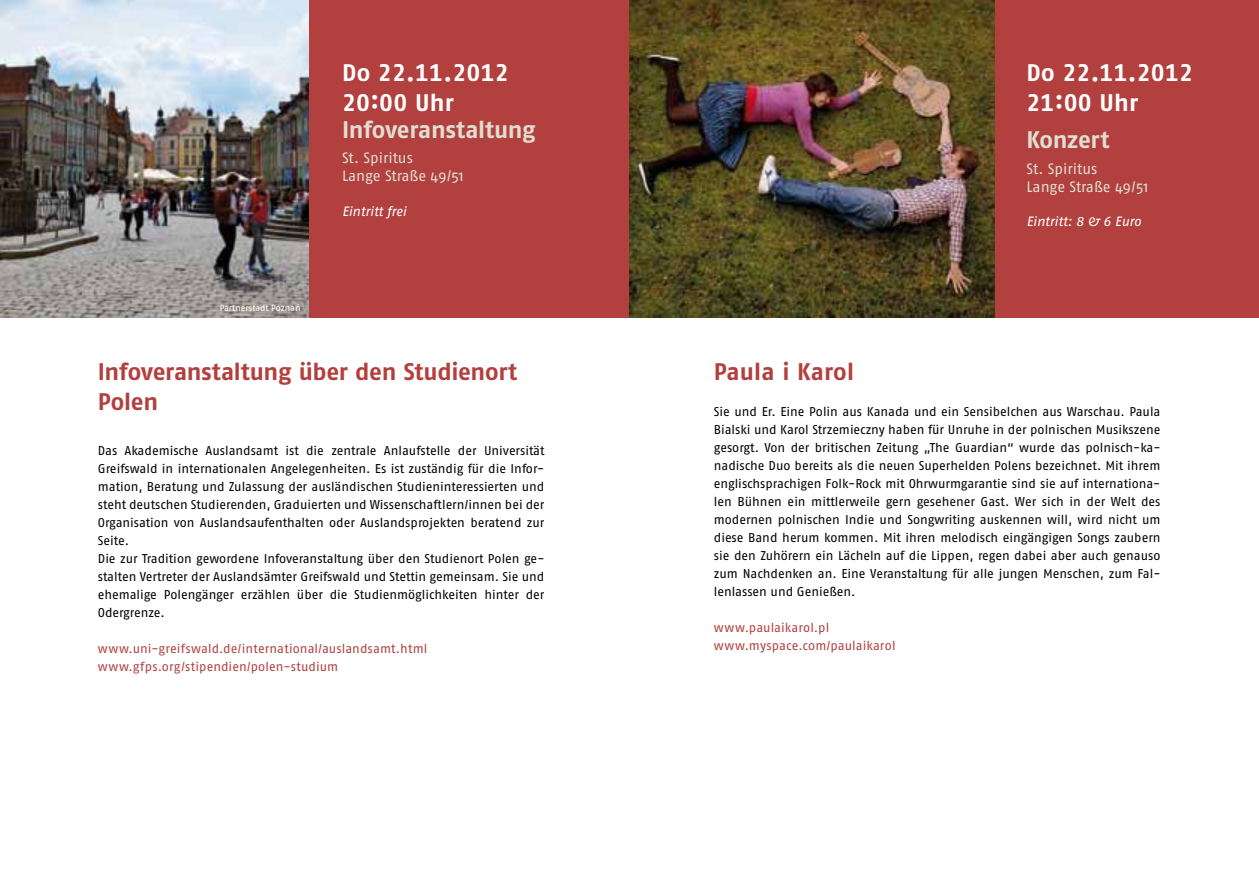
<style>
.page{position:relative;width:1259px;height:893px;background:#fff}
.page>*{position:absolute;margin:0;border:0;box-sizing:border-box;transform-origin:0 0}
.t1{font:24px/30px "Fago No Bold Tf";letter-spacing:.01em;color:#fff}
.t2{font:24px/30px "Fago No Bold Tf";letter-spacing:-.01em;color:#b2403f}
.t3{font:24px "Fago No Bold Tf";letter-spacing:-.01em;color:#e0ded1}
.t4{font:24px "Fago No Bold Tf";letter-spacing:.01em;color:#b2403f}
.t5{font:15px/18px "Fago No";letter-spacing:-.01em;color:#e0ded1}
.t6{font:italic 13.5px "Fago No";letter-spacing:-.005em;color:#fff}
.t7{font:12.75px/18px "Fago No";letter-spacing:-.005em;color:#000}
.t8{font:12.75px/18px "Fago No";letter-spacing:.005em;color:#b2403f}
.t9{font:9px "Fago No";letter-spacing:-.005em;color:#fff}
.s1{font-family:"Lucida Grande"}
</style>
<div class="page">
<div style="left:0;top:0;width:1259px;height:317px;background:#b2403f"></div>
<img style="left:0;top:0;width:308px;height:317px">
<img style="left:629px;top:0;width:365px;height:317px">
<p class="t9" style="left:220px;top:302px;width:82px">Partnerstadt Pozna<span class="s1">ń</span></p>
<h1 class="t1" style="left:342px;top:57px;width:168px">Do 22.11.2012<br>20:00 Uhr</h1>
<h1 class="t3" style="left:342px;top:115px;width:195px">Infoveranstaltung</h1>
<p class="t5" style="left:342px;top:149px;width:123px">St. Spiritus<br>Lange Straße 49/51</p>
<p class="t6" style="left:342px;top:203px;width:66px">Eintritt frei</p>
<h1 class="t2" style="left:98px;top:357px;width:421px">Infoveranstaltung über den Studienort<br>Polen</h1>
<p class="t7" style="left:98px;top:441px;width:448px">Das Akademische Auslandsamt ist die zentrale Anlaufstelle der Universität Greifswald in internationalen Angelegenheiten. Es ist zuständig für die Infor&shy;mation, Beratung und Zulassung der ausländischen Studieninteressierten und steht deutschen Studierenden, Graduierten und Wissenschaftlern/innen bei der Organisation von Auslandsaufenthalten oder Auslandsprojekten beratend zur Seite.<br>Die zur Tradition gewordene Infoveranstaltung über den Studienort Polen ge&shy;stalten Vertreter der Auslandsämter Greifswald und Stettin gemeinsam. Sie und ehemalige Polengänger erzählen über die Studienmöglichkeiten hinter der Odergrenze.</p>
<p class="t8" style="left:98px;top:639px;width:331px">www.uni-greifswald.de/international/auslandsamt.html www.gfps.org/stipendien/polen-studium</p>
<h1 class="t1" style="left:1026px;top:57px;width:168px">Do 22.11.2012<br>21:00 Uhr</h1>
<h1 class="t3" style="left:1026px;top:126px;width:84px">Konzert</h1>
<p class="t5" style="left:1026px;top:159px;width:123px">St. Spiritus<br>Lange Straße 49/51</p>
<p class="t6" style="left:1026px;top:214px;width:116px">Eintritt: 8 &amp; 6 Euro</p>
<h1 class="t4" style="left:714px;top:358px;width:142px">Paula i Karol</h1>
<p class="t7" style="left:714px;top:403px;width:448px;text-align:justify">Sie und Er. Eine Polin aus Kanada und ein Sensibelchen aus Warschau. Paula Bialski und Karol Strzemieczny haben für Unruhe in der polnischen Musikszene gesorgt. Von der britischen Zeitung „The Guardian“ wurde das polnisch-ka&shy;nadische Duo bereits als die neuen Superhelden Polens bezeichnet. Mit ihrem englischsprachigen Folk-Rock mit Ohrwurmgarantie sind sie auf internationa&shy;len Bühnen ein mittlerweile gern gesehener Gast. Wer sich in der Welt des modernen polnischen Indie und Songwriting auskennen will, wird nicht um diese Band herum kommen. Mit ihren melodisch eingängigen Songs zaubern sie den Zuhörern ein Lächeln auf die Lippen, regen dabei aber auch genauso zum Nachdenken an. Eine Veranstaltung für alle jungen Menschen, zum Fal&shy;lenlassen und Genießen.</p>
<p class="t8" style="left:714px;top:619px;width:183px">www.paulaikarol.pl www.myspace.com/paulaikarol</p>
</div>
